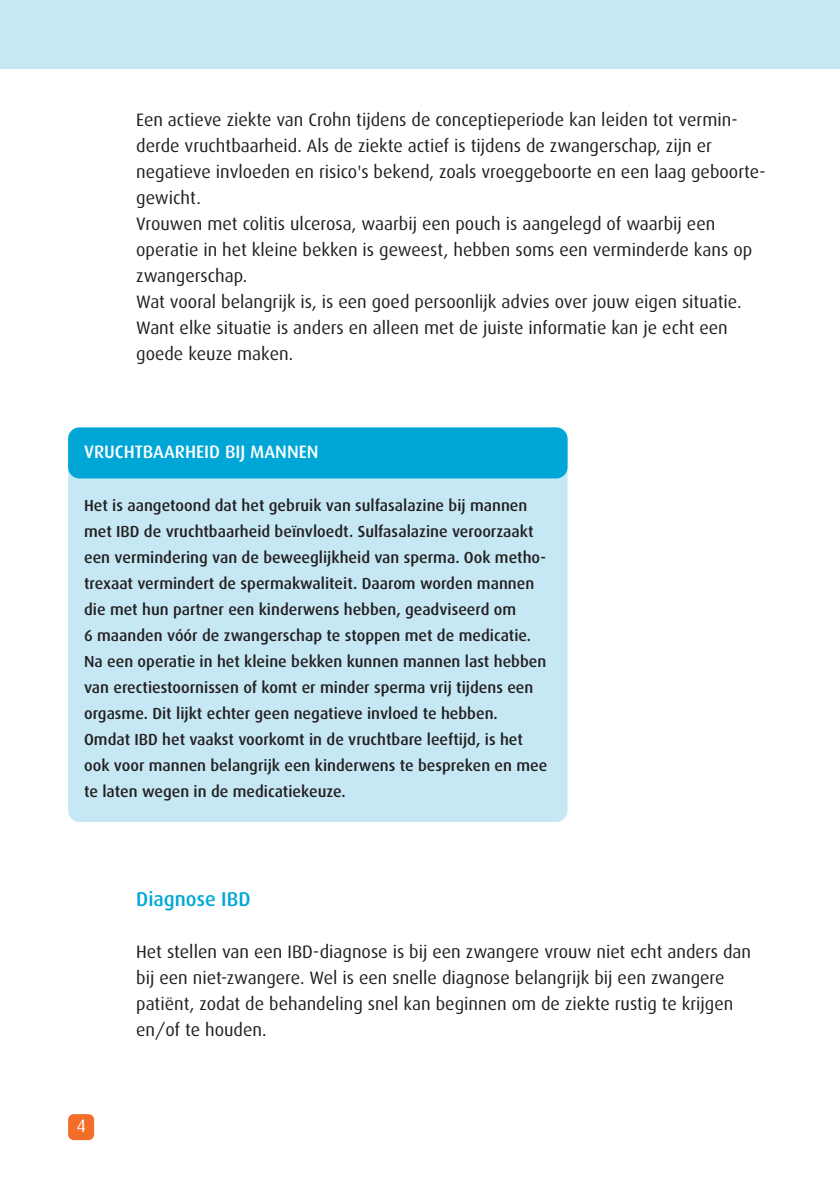
<style>
.page{position:relative;width:840px;height:1191px;background:#fff}
.page>*{position:absolute;margin:0;border:0;box-sizing:border-box;transform-origin:0 0}
.t1{font:500 20px "Dax";color:#00a7d6}
.t2{font:18px/26px "Dax";color:#231f20}
.t3{font:500 18px "Dax";color:#fff}
.t4{font:18px "Dax";color:#fff}
.t5{font:500 16px/26px "Dax";color:#231f20}
</style>
<div class="page">
<div style="left:68px;top:1114px;width:26px;height:26px;background:#f36e28;border-radius:6px"></div>
<div style="left:0;top:0;width:839px;height:68px;background:#c6e8f5"></div>
<div style="left:68px;top:427px;width:499px;height:395px;background:#c6e8f5;border-radius:11px"></div>
<div style="left:68px;top:427px;width:499px;height:51px;background:#00a7d6;border-radius:11px"></div>
<p class="t2" style="left:136px;top:108px;width:630px">Een actieve ziekte van Crohn tijdens de conceptieperiode kan leiden tot vermin&shy;derde vruchtbaarheid. Als de ziekte actief is tijdens de zwangerschap, zijn er negatieve invloeden en risico's bekend, zoals vroeggeboorte en een laag geboorte&shy;gewicht.<br>Vrouwen met colitis ulcerosa, waarbij een pouch is aangelegd of waarbij een operatie in het kleine bekken is geweest, hebben soms een verminderde kans op zwangerschap.<br>Wat vooral belangrijk is, is een goed persoonlijk advies over jouw eigen situatie.<br>Want elke situatie is anders en alleen met de juiste informatie kan je echt een goede keuze maken.</p>
<p class="t3" style="left:84px;top:443px;width:236px">VRUCHTBAARHEID BIJ MANNEN</p>
<p class="t5" style="left:84px;top:493px;width:464px">Het is aangetoond dat het gebruik van sulfasalazine bij mannen met IBD de vruchtbaarheid beïnvloedt. Sulfasalazine veroorzaakt een vermindering van de beweeglijkheid van sperma. Ook metho&shy;trexaat vermindert de spermakwaliteit. Daarom worden mannen die met hun partner een kinderwens hebben, geadviseerd om<br>6 maanden vóór de zwangerschap te stoppen met de medicatie.<br>Na een operatie in het kleine bekken kunnen mannen last hebben van erectiestoornissen of komt er minder sperma vrij tijdens een orgasme. Dit lijkt echter geen negatieve invloed te hebben.<br>Omdat IBD het vaakst voorkomt in de vruchtbare leeftijd, is het ook voor mannen belangrijk een kinderwens te bespreken en mee te laten wegen in de medicatiekeuze.</p>
<p class="t4" style="left:76px;top:1118px;width:11px">4</p>
<p class="t1" style="left:136px;top:890px;width:116px">Diagnose IBD</p>
<p class="t2" style="left:136px;top:940px;width:616px">Het stellen van een IBD-diagnose is bij een zwangere vrouw niet echt anders dan bij een niet-zwangere. Wel is een snelle diagnose belangrijk bij een zwangere patiënt, zodat de behandeling snel kan beginnen om de ziekte rustig te krijgen en/of te houden.</p>
</div>
